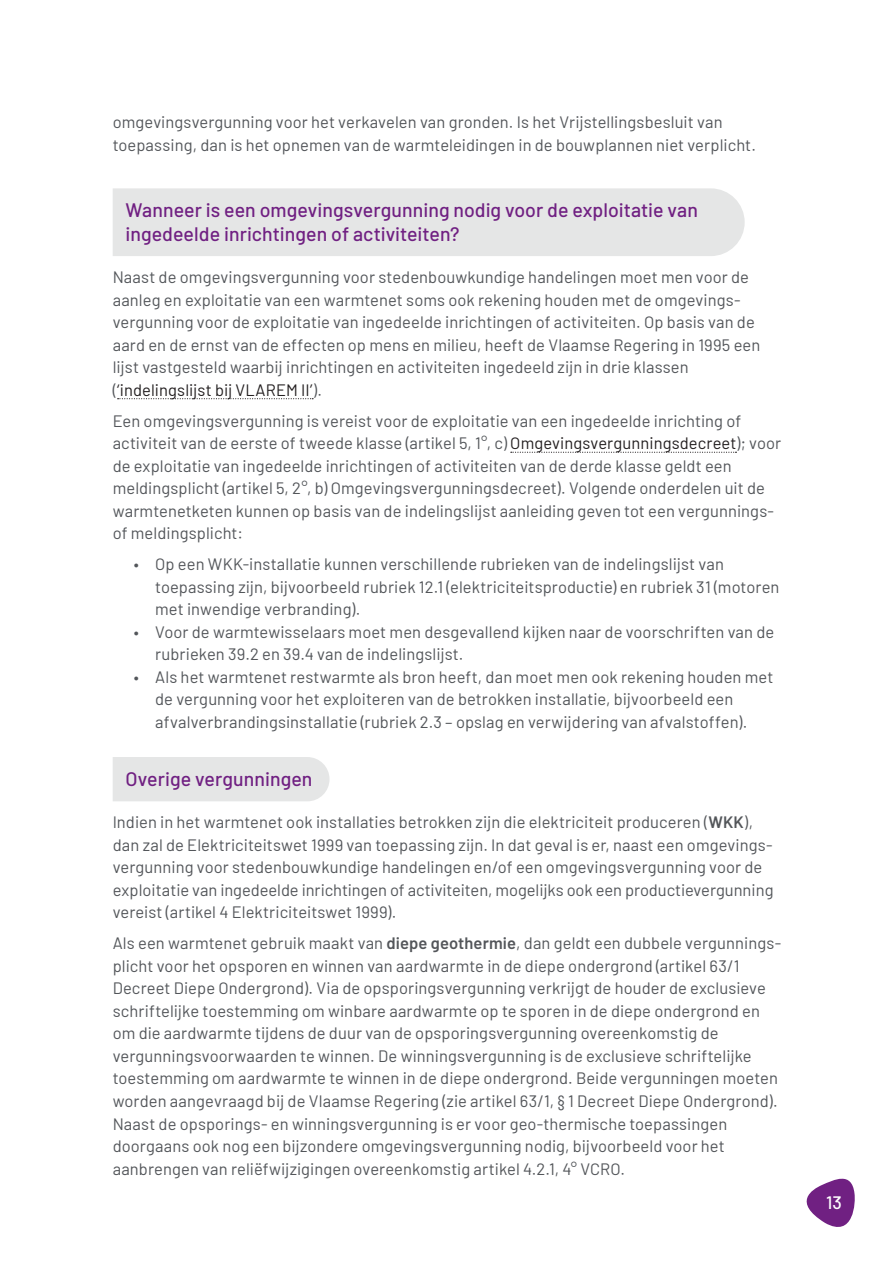
<style>
.page{position:relative;width:893px;height:1263px;background:#fff}
.page>*{position:absolute;margin:0;border:0;box-sizing:border-box;transform-origin:0 0}
.Tussentitel_op_grijs_vlak_ter_vervaning_{font:500 19.5px/23.4px "Barlow";color:#702082}
.t1{font:500 18px "Barlow";color:#fff}
.b_met_wit_na{font:16.5px/22.5px "Barlow";letter-spacing:.005em;color:#53565a}
.s1{color:#231f20}
.s2{font-weight:600}
</style>
<div class="page">
<div style="left:113px;top:188px;width:632px;height:68px;background:#e5e6e6"></div>
<svg style="left:118px;top:398px;width:195px;height:1px"></svg>
<svg style="left:511px;top:452px;width:225px;height:1px"></svg>
<div style="left:113px;top:757px;width:217px;height:44px;background:#e5e6e6"></div>
<svg style="left:806px;top:1178px;width:49px;height:49px"></svg>
<p class="b_met_wit_na" style="left:113px;top:110px;width:645px">omgevingsvergunning voor het verkavelen van gronden. Is het Vrijstellingsbesluit van toepassing, dan is het opnemen van de warmteleidingen in de bouwplannen niet verplicht.</p>
<p class="Tussentitel_op_grijs_vlak_ter_vervaning_" style="left:125px;top:197px;width:574px">Wanneer is een omgevingsvergunning nodig voor de exploitatie van ingedeelde inrichtingen of activiteiten?</p>
<p class="b_met_wit_na" style="left:113px;top:265px;width:649px">Naast de omgevingsvergunning voor stedenbouwkundige handelingen moet men voor de aanleg en exploitatie van een warmtenet soms ook rekening houden met de omgevings&shy;vergunning voor de exploitatie van ingedeelde inrichtingen of activiteiten. Op basis van de aard en de ernst van de effecten op mens en milieu, heeft de Vlaamse Regering in 1995 een lijst vastgesteld waarbij inrichtingen en activiteiten ingedeeld zijn in drie klassen (<span class="s1">‘indelingslijst bij VLAREM II’</span>).</p>
<p class="b_met_wit_na" style="left:113px;top:408px;width:670px">Een omgevingsvergunning is vereist voor de exploitatie van een ingedeelde inrichting of activiteit van de eerste of tweede klasse (artikel 5, 1°, c) <span class="s1">Omgevingsvergunningsdecreet</span>); voor de exploitatie van ingedeelde inrichtingen of activiteiten van de derde klasse geldt een meldingsplicht (artikel 5, 2°, b) Omgevingsvergunningsdecreet). Volgende onderdelen uit de warmtenetketen kunnen op basis van de indelingslijst aanleiding geven tot een vergunnings&shy;of meldingsplicht:</p>
<p class="b_met_wit_na" style="left:155px;top:552px;width:626px;text-indent:-21px">• Op een WKK-installatie kunnen verschillende rubrieken van de indelingslijst van toepassing zijn, bijvoorbeeld rubriek 12.1 (elektriciteitsproductie) en rubriek 31 (motoren met inwendige verbranding).</p>
<p class="b_met_wit_na" style="left:155px;top:619px;width:621px;text-indent:-21px">• Voor de warmtewisselaars moet men desgevallend kijken naar de voorschriften van de rubrieken 39.2 en 39.4 van de indelingslijst.</p>
<p class="b_met_wit_na" style="left:155px;top:664px;width:620px;text-indent:-21px">• Als het warmtenet restwarmte als bron heeft, dan moet men ook rekening houden met de vergunning voor het exploiteren van de betrokken installatie, bijvoorbeeld een afvalverbrandingsinstallatie (rubriek 2.3 – opslag en verwijdering van afvalstoffen).</p>
<p class="Tussentitel_op_grijs_vlak_ter_vervaning_" style="left:125px;top:766px;width:189px">Overige vergunningen</p>
<p class="b_met_wit_na" style="left:113px;top:810px;width:662px">Indien in het warmtenet ook installaties betrokken zijn die elektriciteit produceren (<span class="s2">WKK</span>), dan zal de Elektriciteitswet 1999 van toepassing zijn. In dat geval is er, naast een omgevings&shy;vergunning voor stedenbouwkundige handelingen en/of een omgevingsvergunning voor de exploitatie van ingedeelde inrichtingen of activiteiten, mogelijks ook een productievergunning vereist (artikel 4 Elektriciteitswet 1999).</p>
<p class="b_met_wit_na" style="left:113px;top:931px;width:670px">Als een warmtenet gebruik maakt van <span class="s2">diepe geothermie</span>, dan geldt een dubbele vergunnings&shy;plicht voor het opsporen en winnen van aardwarmte in de diepe ondergrond (artikel 63/1<br>Decreet Diepe Ondergrond). Via de opsporingsvergunning verkrijgt de houder de exclusieve schriftelijke toestemming om winbare aardwarmte op te sporen in de diepe ondergrond en om die aardwarmte tijdens de duur van de opsporingsvergunning overeenkomstig de vergunningsvoorwaarden te winnen. De winningsvergunning is de exclusieve schriftelijke toestemming om aardwarmte te winnen in de diepe ondergrond. Beide vergunningen moeten worden aangevraagd bij de Vlaamse Regering (zie artikel 63/1, § 1 Decreet Diepe Ondergrond).<br>Naast de opsporings- en winningsvergunning is er voor geo-thermische toepassingen doorgaans ook nog een bijzondere omgevingsvergunning nodig, bijvoorbeeld voor het aanbrengen van reliëfwijzigingen overeenkomstig artikel 4.2.1, 4° VCRO.</p>
<p class="t1" style="left:826px;top:1189px;width:17px">13</p>
</div>
